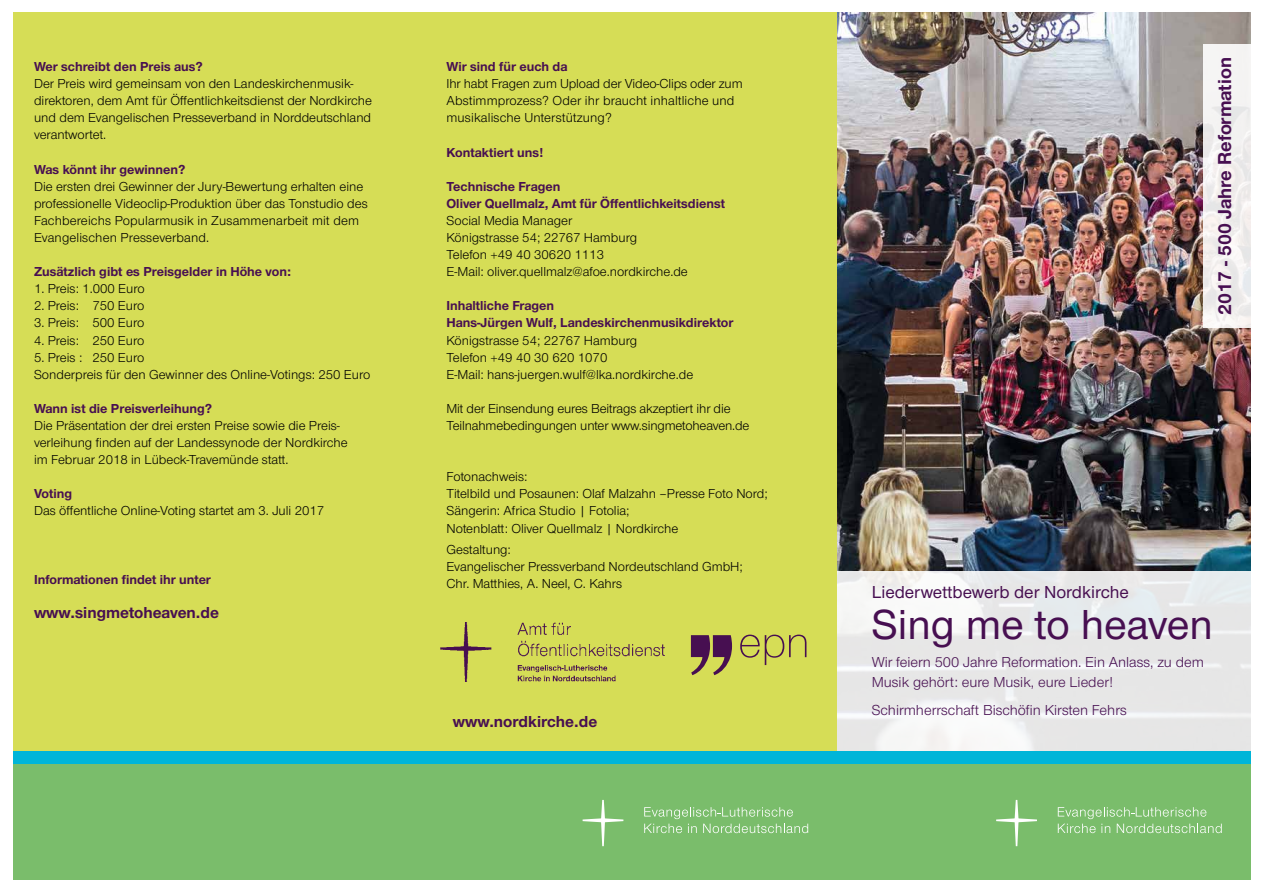
<style>
.page{position:relative;width:1263px;height:893px;background:#fff}
.page>*{position:absolute;margin:0;border:0;box-sizing:border-box;transform-origin:0 0}
.t1{font:500 43.5px "Nordelbica";color:#470f51}
.t2{font:700 19.5px "Nordelbica";color:#470f51}
.t3{font:500 18px "Nordelbica";color:#470f51}
.t4{font:700 16.5px "Nordelbica";color:#470f51}
.t5{font:15px/19.5px "Nordelbica";color:#470f51}
.t6{font:13.5px/17.1px "Nordelbica";color:#000}
.t7{font:700 13.5px/17.1px "Nordelbica";color:#470f51}
</style>
<div class="page">
<div style="left:13px;top:13px;width:1224px;height:748px;background:#d6dd56"></div>
<img style="left:838px;top:13px;width:412px;height:558px">
<div style="left:13px;top:764px;width:1237px;height:116px;background:#7abd6b"></div>
<svg style="left:1058px;top:807px;width:164px;height:26px"></svg>
<svg style="left:996px;top:800px;width:41px;height:46px"></svg>
<svg style="left:644px;top:807px;width:164px;height:26px"></svg>
<svg style="left:583px;top:800px;width:40px;height:46px"></svg>
<img style="left:441px;top:623px;width:223px;height:58px">
<svg style="left:740px;top:635px;width:66px;height:30px"></svg>
<svg style="left:691px;top:635px;width:41px;height:40px"></svg>
<svg style="left:838px;top:571px;width:413px;height:185px;background:#e9ebeb"></svg>
<svg style="left:1203px;top:44px;width:48px;height:283px;background:#f1efef"></svg>
<div style="left:13px;top:752px;width:1237px;height:12px;background:#00b5d8"></div>
<p class="t7" style="left:34px;top:58px;width:170px">Wer schreibt den Preis aus?</p>
<p class="t6" style="left:34px;top:75px;width:339px">Der Preis wird gemeinsam von den Landeskirchenmusik&shy;direktoren, dem Amt für Öffentlichkeitsdienst der Nordkirche und dem Evangelischen Presseverband in Norddeutschland verantwortet.</p>
<p class="t7" style="left:34px;top:161px;width:153px">Was könnt ihr gewinnen?</p>
<p class="t6" style="left:34px;top:178px;width:335px">Die ersten drei Gewinner der Jury-Bewertung erhalten eine professionelle Videoclip-Produktion über das Tonstudio des Fachbereichs Popularmusik in Zusammenarbeit mit dem Evangelischen Presseverband.</p>
<p class="t7" style="left:34px;top:263px;width:258px">Zusätzlich gibt es Preisgelder in Höhe von:</p>
<p class="t6" style="left:34px;top:280px;width:112px">1. Preis: 1.000 Euro</p>
<p class="t6" style="left:34px;top:297px;width:112px">2. Preis: 750 Euro</p>
<p class="t6" style="left:34px;top:315px;width:112px">3. Preis: 500 Euro</p>
<p class="t6" style="left:34px;top:332px;width:112px">4. Preis: 250 Euro</p>
<p class="t6" style="left:34px;top:349px;width:338px">5. Preis : 250 Euro<br>Sonderpreis für den Gewinner des Online-Votings: 250 Euro</p>
<p class="t7" style="left:34px;top:400px;width:180px">Wann ist die Preisverleihung?</p>
<p class="t6" style="left:34px;top:417px;width:315px">Die Präsentation der drei ersten Preise sowie die Preis&shy;verleihung finden auf der Landessynode der Nordkirche im Februar 2018 in Lübeck-Travemünde statt.</p>
<p class="t7" style="left:34px;top:485px;width:40px">Voting</p>
<p class="t6" style="left:34px;top:502px;width:292px">Das öffentliche Online-Voting startet am 3. Juli 2017</p>
<p class="t7" style="left:34px;top:571px;width:178px">Informationen findet ihr unter</p>
<p class="t4" style="left:34px;top:603px;width:187px">www.singmetoheaven.de</p>
<p class="t7" style="left:446px;top:58px;width:122px">Wir sind für euch da</p>
<p class="t6" style="left:446px;top:75px;width:298px">Ihr habt Fragen zum Upload der Video-Clips oder zum<br>Abstimmprozess? Oder ihr braucht inhaltliche und musikalische Unterstützung?</p>
<p class="t7" style="left:446px;top:143px;width:98px">Kontaktiert uns!</p>
<p class="t7" style="left:446px;top:178px;width:280px">Technische Fragen<br>Oliver Quellmalz, Amt für Öffentlichkeitsdienst</p>
<p class="t6" style="left:446px;top:212px;width:243px">Social Media Manager<br>Königstrasse 54; 22767 Hamburg<br>Telefon +49 40 30620 1113<br>E-Mail: oliver.quellmalz@afoe.nordkirche.de</p>
<p class="t7" style="left:446px;top:297px;width:288px">Inhaltliche Fragen<br>Hans-Jürgen Wulf, Landeskirchenmusikdirektor</p>
<p class="t6" style="left:446px;top:332px;width:248px">Königstrasse 54; 22767 Hamburg<br>Telefon +49 40 30 620 1070<br>E-Mail: hans-juergen.wulf@lka.nordkirche.de</p>
<p class="t6" style="left:446px;top:400px;width:304px">Mit der Einsendung eures Beitrags akzeptiert ihr die<br>Teilnahmebedingungen unter www.singmetoheaven.de</p>
<p class="t6" style="left:446px;top:468px;width:323px">Fotonachweis:<br>Titelbild und Posaunen: Olaf Malzahn –Presse Foto Nord; Sängerin: Africa Studio | Fotolia;<br>Notenblatt: Oliver Quellmalz | Nordkirche</p>
<p class="t6" style="left:446px;top:541px;width:298px">Gestaltung:<br>Evangelischer Pressverband Nordeutschland GmbH;<br>Chr. Matthies, A. Neel, C. Kahrs</p>
<p class="t4" style="left:453px;top:711px;width:146px">www.nordkirche.de</p>
<h2 class="t2" style="left:1213px;top:315px;width:259px;rotate:-90deg">2017 - 500 Jahre Reformation</h2>
<h3 class="t3" style="left:872px;top:581px;width:259px">Liederwettbewerb der Nordkirche</h3>
<h1 class="t1" style="left:872px;top:599px;width:343px">Sing me to heaven</h1>
<p class="t5" style="left:872px;top:653px;width:334px">Wir feiern 500 Jahre Reformation. Ein Anlass, zu dem<br>Musik gehört: eure Musik, eure Lieder!</p>
<p class="t5" style="left:872px;top:700px;width:257px">Schirmherrschaft Bischöfin Kirsten Fehrs</p>
</div>
